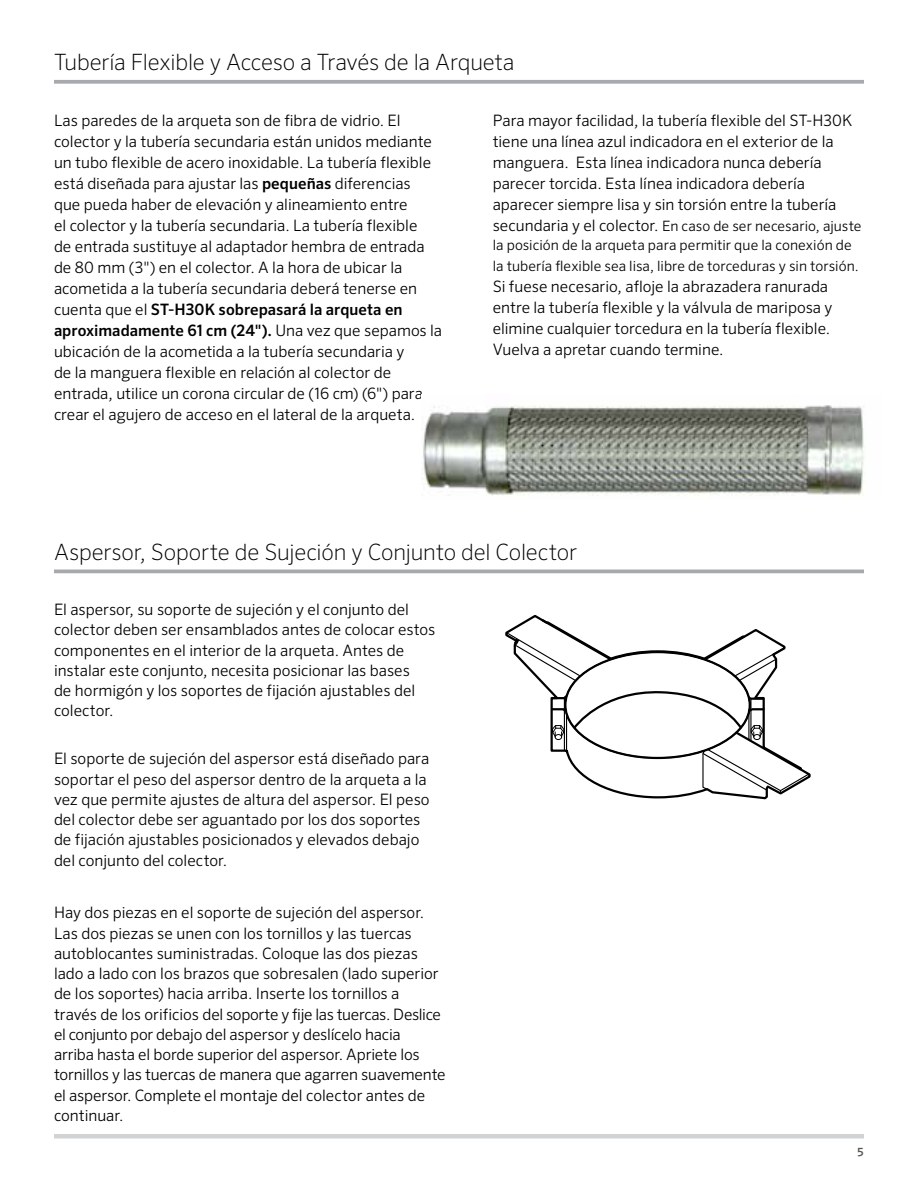
<style>
.page{position:relative;width:918px;height:1188px;background:#fff}
.page>*{position:absolute;margin:0;border:0;box-sizing:border-box;transform-origin:0 0}
.t1{font:200 22.5px "Sero Pro";letter-spacing:-.01em;color:#000}
.t2{font:300 15.75px/21px "Sero Pro";color:#000}
.t3{font:300 14.25px/19px "Sero Pro";letter-spacing:.005em;color:#000}
.t4{font:500 12px "Sero Pro";color:#585956}
.s1{font-weight:500}
.s2{font-size:15.75px}
</style>
<div class="page">
<hr style="left:54px;top:1134px;width:810px;height:4px;background:#d1d3d4">
<svg style="left:54px;top:80px;width:810px;height:4px;background:#aeb0b2"></svg>
<img style="left:421px;top:405px;width:444px;height:91px">
<hr style="left:54px;top:570px;width:810px;height:3px;background:#a7a9ac">
<svg style="left:505px;top:615px;width:306px;height:185px"></svg>
<svg style="left:702px;top:634px;width:83px;height:48px"></svg>
<svg style="left:549px;top:688px;width:261px;height:105px"></svg>
<svg style="left:506px;top:617px;width:107px;height:65px"></svg>
<h1 class="t1" style="left:54px;top:49px;width:462px">Tubería Flexible y Acceso a Través de la Arqueta</h1>
<p class="t2" style="left:54px;top:110px;width:390px">Las paredes de la arqueta son de fibra de vidrio. El colector y la tubería secundaria están unidos mediante un tubo flexible de acero inoxidable. La tubería flexible está diseñada para ajustar las <span class="s1">pequeñas</span> diferencias<br>que pueda haber de elevación y alineamiento entre<br>el colector y la tubería secundaria. La tubería flexible<br>de entrada sustituye al adaptador hembra de entrada de 80 mm (3") en el colector. A la hora de ubicar la acometida a la tubería secundaria deberá tenerse en cuenta que el <span class="s1">ST-H30K sobrepasará la arqueta en aproximadamente 61 cm (24").</span> Una vez que sepamos la ubicación de la acometida a la tubería secundaria y<br>de la manguera flexible en relación al colector de entrada, utilice un corona circular de (16 cm) (6") para crear el agujero de acceso en el lateral de la arqueta.</p>
<p class="t2" style="left:493px;top:110px;width:361px">Para mayor facilidad, la tubería flexible del ST-H30K tiene una línea azul indicadora en el exterior de la manguera. Esta línea indicadora nunca debería parecer torcida. Esta línea indicadora debería aparecer siempre lisa y sin torsión entre la tubería</p>
<p class="t3" style="left:493px;top:217px;width:370px"><span class="s2">secundaria y el colector.</span> En caso de ser necesario, ajuste la posición de la arqueta para permitir que la conexión de</p>
<p class="t3" style="left:493px;top:257px;width:368px">la tubería flexible sea lisa, libre de torceduras y sin torsión.</p>
<p class="t2" style="left:493px;top:276px;width:341px">Si fuese necesario, afloje la abrazadera ranurada entre la tubería flexible y la válvula de mariposa y elimine cualquier torcedura en la tubería flexible.<br>Vuelva a apretar cuando termine.</p>
<h1 class="t1" style="left:54px;top:539px;width:525px">Aspersor, Soporte de Sujeción y Conjunto del Colector</h1>
<p class="t2" style="left:54px;top:599px;width:383px;line-height:20.2px">El aspersor, su soporte de sujeción y el conjunto del colector deben ser ensamblados antes de colocar estos componentes en el interior de la arqueta. Antes de instalar este conjunto, necesita posicionar las bases<br>de hormigón y los soportes de fijación ajustables del colector.</p>
<p class="t2" style="left:54px;top:749px;width:377px;line-height:20.2px">El soporte de sujeción del aspersor está diseñado para soportar el peso del aspersor dentro de la arqueta a la vez que permite ajustes de altura del aspersor. El peso del colector debe ser aguantado por los dos soportes de fijación ajustables posicionados y elevados debajo del conjunto del colector.</p>
<p class="t2" style="left:54px;top:903px;width:393px;line-height:20.2px">Hay dos piezas en el soporte de sujeción del aspersor.<br>Las dos piezas se unen con los tornillos y las tuercas autoblocantes suministradas. Coloque las dos piezas lado a lado con los brazos que sobresalen (lado superior de los soportes) hacia arriba. Inserte los tornillos a través de los orificios del soporte y fije las tuercas. Deslice el conjunto por debajo del aspersor y deslícelo hacia<br>arriba hasta el borde superior del aspersor. Apriete los tornillos y las tuercas de manera que agarren suavemente el aspersor. Complete el montaje del colector antes de continuar.</p>
<p class="t4" style="left:857px;top:1145px;width:8px">5</p>
</div>
